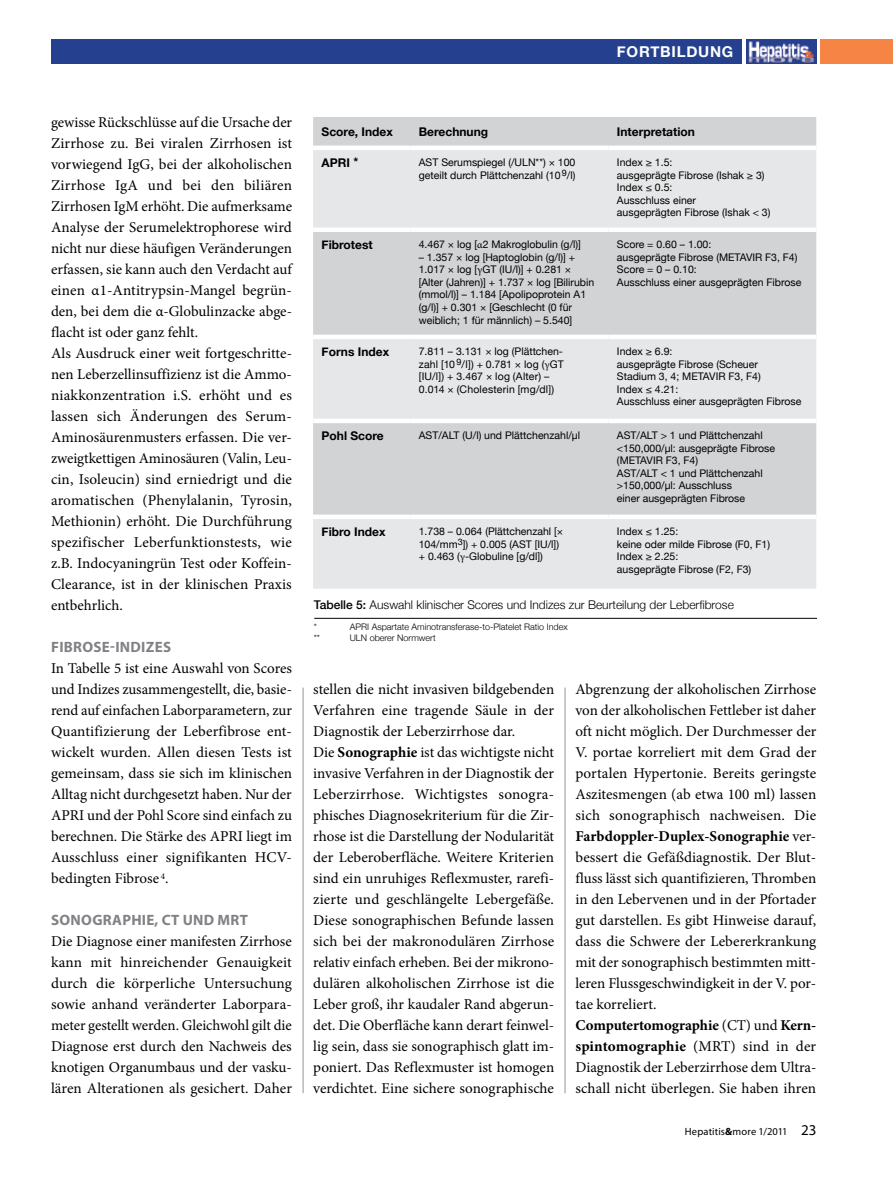
<style>
.page{position:relative;width:893px;height:1191px;background:#fff}
.page>*{position:absolute;margin:0;border:0;box-sizing:border-box;transform-origin:0 0}
.t1{font:15px/21px "Minion Pro";color:#000}
.t2{font:700 15px "Myriad Pro";letter-spacing:.02em;color:#808285}
.t3{font:700 15px "Helvetica Neue";letter-spacing:.05em;color:#fff}
.t4{font:700 12px "Helvetica Neue";color:#000}
.t5{font:300 12px "Helvetica Neue";color:#000}
.t6{font:10.5px/12.6px "Helvetica Neue";color:#000}
.t7{font:10.5px "Myriad Pro";letter-spacing:.01em;color:#000}
.t8{font:300 9px "Helvetica Neue";color:#000}
.s1{font-family:"Minion Pro"}
.s2{font-weight:500}
.s3{font-weight:700}
.s4{font-size:15px}
</style>
<div class="page">
<div style="left:821px;top:39px;width:72px;height:25px;background:#f58445"></div>
<div style="left:51px;top:39px;width:691px;height:25px;background:#25408f"></div>
<img style="left:746px;top:39px;width:70px;height:25px">
<div style="left:313px;top:117px;width:503px;height:29px;background:#d1d3d4"></div>
<svg style="left:313px;top:150px;width:503px;height:438px;background:#dcddde"></svg>
<div style="left:313px;top:227px;width:97px;height:5px;background:#fff"></div>
<div style="left:410px;top:227px;width:198px;height:5px;background:#fff"></div>
<div style="left:608px;top:227px;width:208px;height:5px;background:#fff"></div>
<hr style="left:313px;top:335px;width:97px;height:4px;background:#fff">
<hr style="left:410px;top:335px;width:198px;height:4px;background:#fff">
<hr style="left:608px;top:335px;width:208px;height:4px;background:#fff">
<hr style="left:313px;top:419px;width:97px;height:4px;background:#fff">
<hr style="left:410px;top:419px;width:198px;height:4px;background:#fff">
<hr style="left:608px;top:419px;width:208px;height:4px;background:#fff">
<div style="left:313px;top:514px;width:97px;height:5px;background:#fff"></div>
<div style="left:410px;top:514px;width:198px;height:5px;background:#fff"></div>
<div style="left:608px;top:514px;width:208px;height:5px;background:#fff"></div>
<hr style="left:314px;top:618px;width:503px;height:1px;background:#000">
<hr style="left:303px;top:687px;width:1px;height:406px;background:#939598">
<hr style="left:565px;top:687px;width:1px;height:406px;background:#939598">
<p class="t3" style="left:617px;top:42px;width:118px">Fortbildung</p>
<p class="t1" style="left:51px;top:112px;width:243px">gewisse Rückschlüsse auf die Ursache der Zirrhose zu. Bei viralen Zirrhosen ist vorwiegend IgG, bei der alkoholischen Zirrhose IgA und bei den biliären Zirrhosen IgM erhöht. Die aufmerksame Analyse der Serumelektrophorese wird nicht nur diese häufigen Veränderungen erfassen, sie kann auch den Verdacht auf einen α1-Antitrypsin-Mangel begrün&shy;den, bei dem die α-Globulinzacke abge&shy;flacht ist oder ganz fehlt.<br>Als Ausdruck einer weit fortgeschritte&shy;nen Leberzellinsuffizienz ist die Ammo&shy;niakkonzentration i.S. erhöht und es lassen sich Änderungen des Serum-Aminosäurenmusters erfassen. Die ver&shy;zweigtkettigen Aminosäuren (Valin, Leu&shy;cin, Isoleucin) sind erniedrigt und die aromatischen (Phenylalanin, Tyrosin, Methionin) erhöht. Die Durchführung spezifischer Leberfunktionstests, wie z.B. Indocyaningrün Test oder Koffein-Clearance, ist in der klinischen Praxis entbehrlich.</p>
<p class="t2" style="left:51px;top:637px;width:122px">FIBROSE-INDIZES</p>
<p class="t1" style="left:51px;top:658px;width:243px;text-align:justify">In Tabelle 5 ist eine Auswahl von Scores und Indizes zusammengestellt, die, basie&shy;rend auf einfachen Laborparametern, zur Quantifizierung der Leberfibrose ent&shy;wickelt wurden. Allen diesen Tests ist gemeinsam, dass sie sich im klinischen Alltag nicht durchgesetzt haben. Nur der APRI und der Pohl Score sind einfach zu berechnen. Die Stärke des APRI liegt im Ausschluss einer signifikanten HCV&shy;bedingten Fibrose <sup>4</sup>.</p>
<p class="t2" style="left:51px;top:910px;width:189px">SONOGRAPHIE, CT UND MRT</p>
<p class="t1" style="left:51px;top:931px;width:242px;text-align:justify">Die Diagnose einer manifesten Zirrhose kann mit hinreichender Genauigkeit durch die körperliche Untersuchung sowie anhand veränderter Laborpara&shy;meter gestellt werden. Gleichwohl gilt die Diagnose erst durch den Nachweis des knotigen Organumbaus und der vasku&shy;lären Alterationen als gesichert. Daher</p>
<p class="t4" style="left:322px;top:124px;width:73px">Score, Index</p>
<p class="t4" style="left:419px;top:124px;width:71px">Berechnung</p>
<p class="t4" style="left:617px;top:124px;width:79px">Interpretation</p>
<p class="t4" style="left:322px;top:155px;width:38px">APRI *</p>
<p class="t6" style="left:419px;top:156px;width:158px">AST Serumspiegel (/ULN**) × 100 geteilt durch Plättchenzahl (10<sup>9</sup>/l)</p>
<p class="t6" style="left:617px;top:156px;width:155px">Index ≥ 1.5:<br>ausgeprägte Fibrose (Ishak ≥ 3)<br>Index ≤ 0.5:<br>Ausschluss einer<br>ausgeprägten Fibrose (Ishak &lt; 3)</p>
<p class="t4" style="left:322px;top:237px;width:53px">Fibrotest</p>
<p class="t6" style="left:419px;top:238px;width:164px">4.467 × log [<span class="s1">α</span>2 Makroglobulin (g/l)]</p>
<p class="t6" style="left:419px;top:250px;width:177px">– 1.357 × log [Haptoglobin (g/l)] + 1.017 × log [<span class="s1">γ</span>GT (IU/l)] + 0.281 × [Alter (Jahren)] + 1.737 × log [Bilirubin (mmol/l)] – 1.184 [Apolipoprotein A1 (g/l)] + 0.301 × [Geschlecht (0 für weiblich; 1 für männlich) – 5.540]</p>
<p class="t6" style="left:617px;top:238px;width:186px">Score = 0.60 – 1.00:<br>ausgeprägte Fibrose (METAVIR F3, F4)<br>Score = 0 – 0.10:<br>Ausschluss einer ausgeprägten Fibrose</p>
<p class="t4" style="left:322px;top:344px;width:69px">Forns Index</p>
<p class="t6" style="left:419px;top:345px;width:147px">7.811 – 3.131 × log (Plättchen&shy;zahl [10<sup>9</sup>/l]) + 0.781 × log (<span class="s1">γ</span>GT [IU/l]) + 3.467 × log (Alter) –<br>0.014 × (Cholesterin [mg/dl])</p>
<p class="t6" style="left:617px;top:345px;width:186px">Index ≥ 6.9:<br>ausgeprägte Fibrose (Scheuer<br>Stadium 3, 4; METAVIR F3, F4)<br>Index ≤ 4.21:<br>Ausschluss einer ausgeprägten Fibrose</p>
<p class="t4" style="left:322px;top:428px;width:64px">Pohl Score</p>
<p class="t6" style="left:419px;top:429px;width:163px">AST/ALT (U/l) und Plättchenzahl/µl</p>
<p class="t6" style="left:617px;top:429px;width:160px">AST/ALT &gt; 1 und Plättchenzahl &lt;150,000/µl: ausgeprägte Fibrose (METAVIR F3, F4)<br>AST/ALT &lt; 1 und Plättchenzahl &gt;150,000/µl: Ausschluss<br>einer ausgeprägten Fibrose</p>
<p class="t4" style="left:322px;top:524px;width:65px">Fibro Index</p>
<p class="t6" style="left:419px;top:525px;width:146px">1.738 – 0.064 (Plättchenzahl [×<br>104/mm<sup>3</sup>]) + 0.005 (AST [IU/l]) + 0.463 (<span class="s1">γ</span>-Globuline [g/dl])</p>
<p class="t6" style="left:617px;top:525px;width:155px">Index ≤ 1.25:<br>keine oder milde Fibrose (F0, F1)<br>Index ≥ 2.25:<br>ausgeprägte Fibrose (F2, F3)</p>
<p class="t5" style="left:314px;top:597px;width:422px"><span class="s2">Tabelle 5:</span> Auswahl klinischer Scores und Indizes zur Beurteilung der Leberfibrose</p>
<p class="t8" style="left:314px;top:621px;width:5px">*</p>
<p class="t8" style="left:350px;top:621px;width:219px">APRI Aspartate Aminotransferase-to-Platelet Ratio Index</p>
<p class="t8" style="left:314px;top:632px;width:8px">**</p>
<p class="t8" style="left:350px;top:632px;width:87px">ULN oberer Normwert</p>
<p class="t1" style="left:313px;top:679px;width:243px">stellen die nicht invasiven bildgebenden Verfahren eine tragende Säule in der Diagnostik der Leberzirrhose dar.<br>Die <span class="s3">Sonographie</span> ist das wichtigste nicht invasive Verfahren in der Diagnostik der Leberzirrhose. Wichtigstes sonogra&shy;phisches Diagnosekriterium für die Zir&shy;rhose ist die Darstellung der Nodularität der Leberoberfläche. Weitere Kriterien sind ein unruhiges Reflexmuster, rarefi&shy;zierte und geschlängelte Lebergefäße.<br>Diese sonographischen Befunde lassen sich bei der makronodulären Zirrhose relativ einfach erheben. Bei der mikrono&shy;dulären alkoholischen Zirrhose ist die Leber groß, ihr kaudaler Rand abgerun&shy;det. Die Oberfläche kann derart feinwel&shy;lig sein, dass sie sonographisch glatt im&shy;poniert. Das Reflexmuster ist homogen verdichtet. Eine sichere sonographische</p>
<p class="t1" style="left:575px;top:679px;width:242px">Abgrenzung der alkoholischen Zirrhose von der alkoholischen Fettleber ist daher oft nicht möglich. Der Durchmesser der V. portae korreliert mit dem Grad der portalen Hypertonie. Bereits geringste Aszitesmengen (ab etwa 100 ml) lassen sich sonographisch nachweisen. Die <span class="s3">Farbdoppler-Duplex-Sonographie</span> ver&shy;bessert die Gefäßdiagnostik. Der Blut&shy;fluss lässt sich quantifizieren, Thromben in den Lebervenen und in der Pfortader gut darstellen. Es gibt Hinweise darauf, dass die Schwere der Lebererkrankung mit der sonographisch bestimmten mitt&shy;leren Flussgeschwindigkeit in der V. por&shy;tae korreliert.<br><span class="s3">Computertomographie</span> (CT) und <span class="s3">Kern&shy;spintomographie</span> (MRT) sind in der Diagnostik der Leberzirrhose dem Ultra&shy;schall nicht überlegen. Sie haben ihren</p>
<p class="t7" style="left:685px;top:1125px;width:133px">Hepatitis<span class="s3">&amp;</span>more 1/2011 <span class="s4">23</span></p>
</div>
